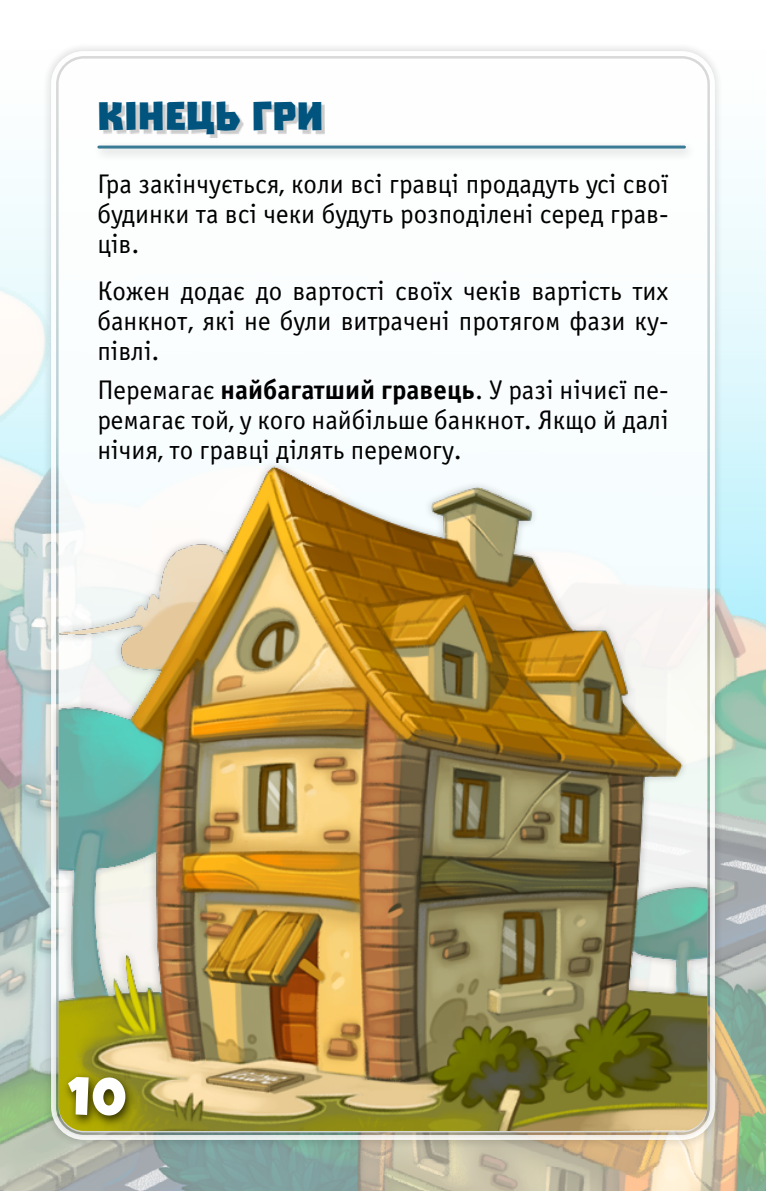
<style>
.page{position:relative;width:766px;height:1191px;background:#fff}
.page>*{position:absolute;margin:0;border:0;box-sizing:border-box;transform-origin:0 0}
.t1{font:54px "Luckiest Guy";color:#fff}
.t2{font:45px "Troika";color:#00547e}
.t3{font:27px/30px "Officina Sans C";color:#000;text-align:justify}
.s1{font-weight:700}
</style>
<div class="page">
<img style="left:0;top:179px;width:765px;height:1012px">
<div style="left:42px;top:42px;width:682px;height:1107px;background:#000;opacity:.25"></div>
<div style="left:49px;top:459px;width:667px;height:681px;background:#000;opacity:.25"></div>
<img style="left:59px;top:57px;width:648px;height:1074px">
<div style="left:92px;top:140px;width:604px;height:21px;background:#000;opacity:.25"></div>
<hr style="left:99px;top:146px;width:585px;height:3px;background:#397a94">
<div style="left:102px;top:104px;width:223px;height:34px;background:#000;opacity:.2"></div>
<div style="left:62px;top:1072px;width:74px;height:56px;background:#000;opacity:.75"></div>
<h2 class="t2" style="left:97px;top:91px;width:228px">КІНЕЦЬ ГРИ</h2>
<p class="t3" style="left:97px;top:169px;width:572px">Гра закінчується, коли всі гравці продадуть усі свої будинки та всі чеки будуть розподілені серед грав&shy;ців.</p>
<p class="t3" style="left:97px;top:276px;width:572px">Кожен додає до вартості своїх чеків вартість тих банкнот, які не були витрачені протягом фази ку&shy;півлі.</p>
<p class="t3" style="left:97px;top:375px;width:572px">Перемагає <span class="s1">найбагатший гравець</span>. У разі нічиєї пе&shy;ремагає той, у кого найбільше банкнот. Якщо й далі нічия, то гравці ділять перемогу.</p>
<h1 class="t1" style="left:69px;top:1061px;width:59px">10</h1>
</div>
